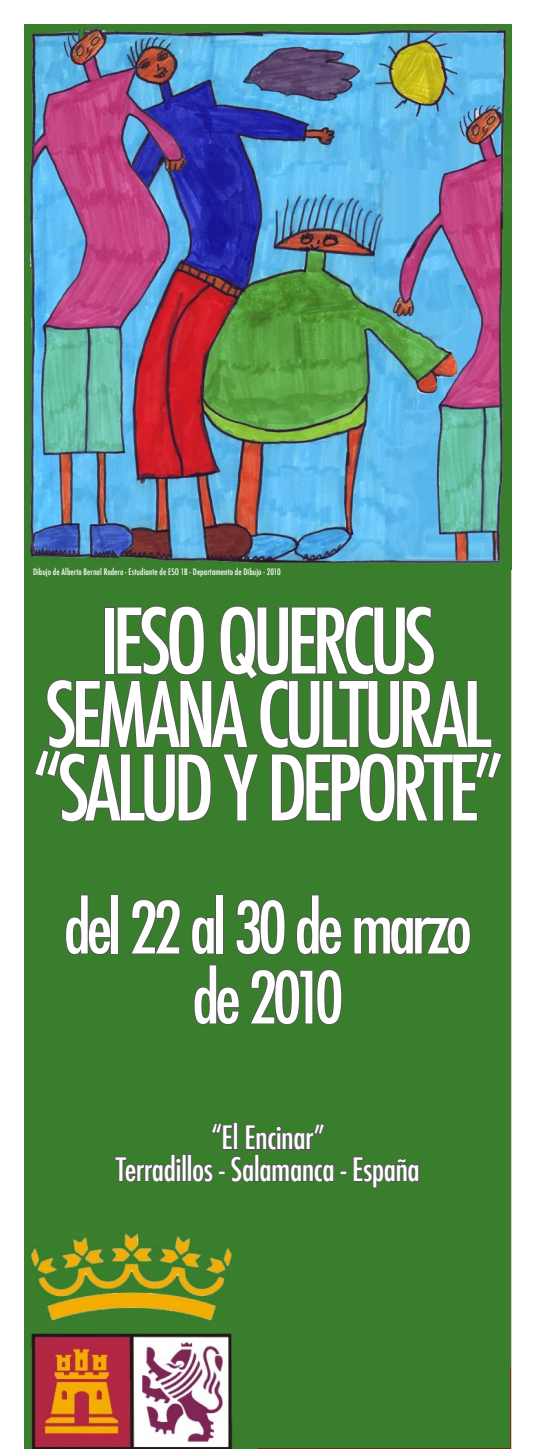
<style>
.page{position:relative;width:536px;height:1449px;background:#fff}
.page>*{position:absolute;margin:0;border:0;box-sizing:border-box;transform-origin:0 0}
.t1{font:500 condensed 87.5px "Futura";letter-spacing:-.07em;color:#fff}
.t2{font:500 condensed 70px "Futura";letter-spacing:-.07em;color:#fff}
.t3{font:500 condensed 31.5px "Futura";letter-spacing:-.02em;color:#fff}
.t4{font:500 condensed 8.75px "Futura";letter-spacing:.005em;color:#fff}
</style>
<div class="page">
<div style="left:25px;top:25px;width:485px;height:1424px;background:#397e2c"></div>
<div style="left:25px;top:548px;width:486px;height:818px;background:#397e2c"></div>
<svg style="left:34px;top:606px;width:469px;height:216px"></svg>
<svg style="left:65px;top:894px;width:47px;height:61px"></svg>
<div style="left:110px;top:895px;width:9px;height:59px;border:2px solid #565656"></div>
<svg style="left:131px;top:899px;width:50px;height:56px"></svg>
<svg style="left:191px;top:916px;width:24px;height:39px"></svg>
<div style="left:215px;top:895px;width:8px;height:59px;border:2px solid #565656"></div>
<svg style="left:236px;top:899px;width:50px;height:56px"></svg>
<svg style="left:296px;top:894px;width:46px;height:61px"></svg>
<svg style="left:353px;top:916px;width:118px;height:39px"></svg>
<svg style="left:194px;top:964px;width:46px;height:61px"></svg>
<svg style="left:250px;top:969px;width:92px;height:56px"></svg>
<svg style="left:115px;top:1154px;width:67px;height:28px"></svg>
<div style="left:182px;top:1154px;width:4px;height:28px;border:2px solid #565656"></div>
<div style="left:187px;top:1154px;width:5px;height:28px;border:2px solid #565656"></div>
<svg style="left:191px;top:1122px;width:229px;height:67px"></svg>
<img style="left:29px;top:25px;width:482px;height:539px">
<img style="left:30px;top:1233px;width:203px;height:216px">
<p class="t4" style="left:33px;top:566px;width:249px">Dibujo de Alberto Bernal Rodero - Estudiante de ESO 1B - Departamento de Dibujo - 2010</p>
<p class="t1" style="left:100px;top:585px;width:338px">IESO QUERCUS</p>
<p class="t1" style="left:44px;top:659px;width:449px">SEMANA CULTURAL</p>
<p class="t1" style="left:31px;top:732px;width:474px">“SALUD Y DEPORTE”</p>
<p class="t2" style="left:64px;top:883px;width:410px">del 22 al 30 de marzo</p>
<p class="t2" style="left:192px;top:953px;width:153px">de 2010</p>
<p class="t3" style="left:211px;top:1118px;width:115px">“El Encinar”</p>
<p class="t3" style="left:116px;top:1149px;width:305px">Terradillos - Salamanca - España</p>
</div>
